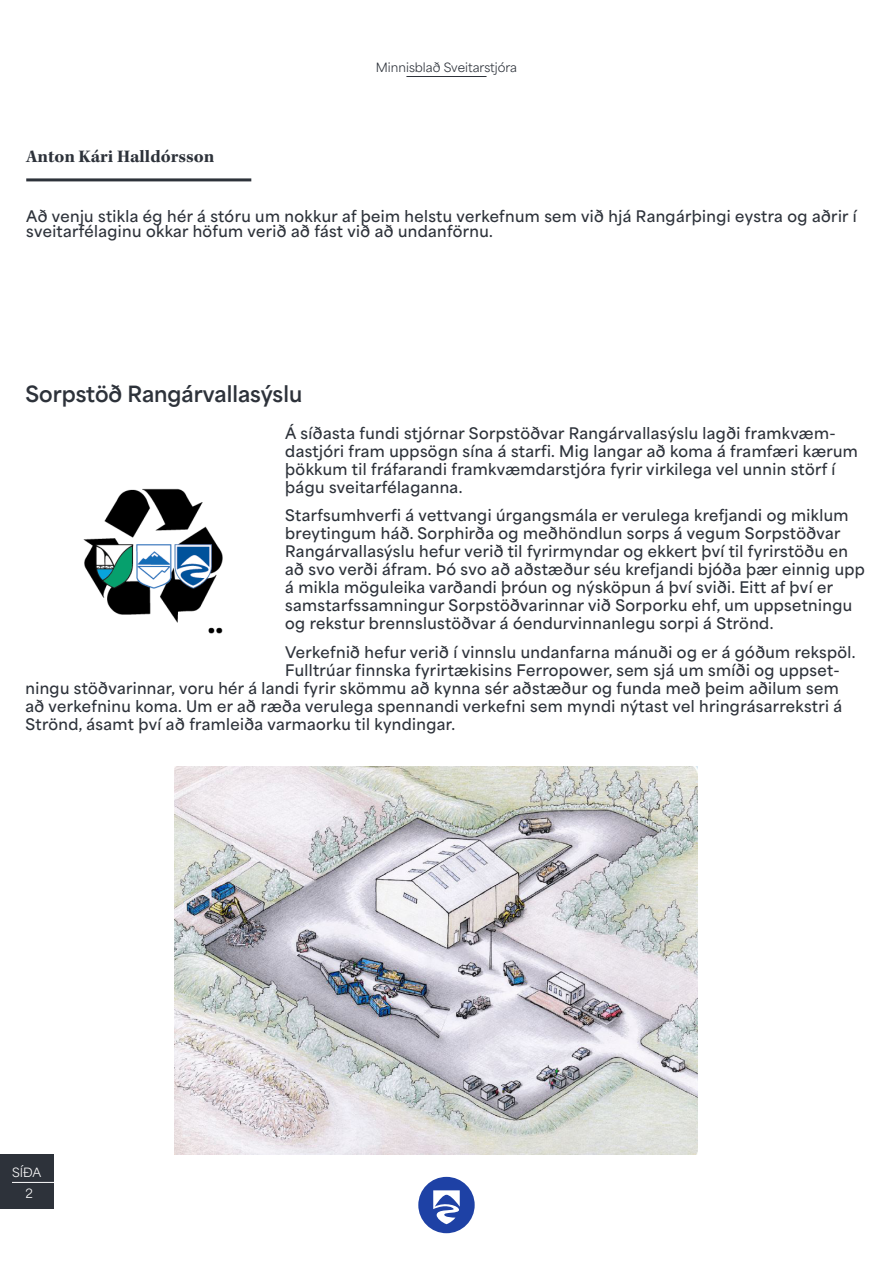
<style>
.page{position:relative;width:893px;height:1263px;background:#fff}
.page>*{position:absolute;margin:0;border:0;box-sizing:border-box;transform-origin:0 0}
.t1{font:700 21px "Area Normal";color:#2d323a}
.Title_Body__Left{font:700 18px "Kepler Std";color:#2d323a}
.Left_Justify{font:600 15px/18px "Area Normal";letter-spacing:.025em;color:#2d323a}
.t2{font:12px "Area Normal";color:#2d323a}
.t3{font:12px/21.3px "Area Normal";color:#fff;text-align:center}
</style>
<div class="page">
<div style="left:0;top:1154px;width:54px;height:55px;background:#2d323a"></div>
<hr style="left:12px;top:1182px;width:42px;height:1px;background:#fff">
<hr style="left:406px;top:76px;width:81px;height:1px;background:#2d323a">
<div style="left:418px;top:1177px;width:57px;height:56px;background:#1e41a5;border-radius:50%"></div>
<svg style="left:433px;top:1190px;width:27px;height:34px"></svg>
<hr style="left:26px;top:178px;width:225px;height:3px;background:#2d323a">
<img style="left:83px;top:488px;width:140px;height:146px">
<img style="left:174px;top:766px;width:523px;height:388px">
<p class="Title_Body__Left" style="left:26px;top:146px;width:190px">Anton Kári Halldórsson</p>
<p class="t2" style="left:376px;top:57px;width:143px">Minnisblað Sveitarstjóra</p>
<p class="Left_Justify" style="left:26px;top:207px;width:832px;line-height:15px">Að venju stikla ég hér á stóru um nokkur af þeim helstu verkefnum sem við hjá Rangárþingi eystra og aðrir í sveitarfélaginu okkar höfum verið að fást við að undanförnu.</p>
<p class="t1" style="left:26px;top:375px;width:278px">Sorpstöð Rangárvallasýslu</p>
<p class="Left_Justify" style="left:285px;top:422px;width:574px">Á síðasta fundi stjórnar Sorpstöðvar Rangárvallasýslu lagði framkvæm&shy;dastjóri fram uppsögn sína á starfi. Mig langar að koma á framfæri kærum þökkum til fráfarandi framkvæmdarstjóra fyrir virkilega vel unnin störf í þágu sveitarfélaganna.</p>
<p class="Left_Justify" style="left:285px;top:505px;width:581px">Starfsumhverfi á vettvangi úrgangsmála er verulega krefjandi og miklum breytingum háð. Sorphirða og meðhöndlun sorps á vegum Sorpstöðvar Rangárvallasýslu hefur verið til fyrirmyndar og ekkert því til fyrirstöðu en að svo verði áfram. Þó svo að aðstæður séu krefjandi bjóða þær einnig upp á mikla möguleika varðandi þróun og nýsköpun á því sviði. Eitt af því er samstarfssamningur Sorpstöðvarinnar við Sorporku ehf, um uppsetningu og rekstur brennslustöðvar á óendurvinnanlegu sorpi á Strönd.</p>
<p class="Left_Justify" style="left:285px;top:641px;width:572px">Verkefnið hefur verið í vinnslu undanfarna mánuði og er á góðum rekspöl.</p>
<p class="Left_Justify" style="left:285px;top:659px;width:556px">Fulltrúar finnska fyrirtækisins Ferropower, sem sjá um smíði og uppset-</p>
<p class="Left_Justify" style="left:26px;top:677px;width:815px">ningu stöðvarinnar, voru hér á landi fyrir skömmu að kynna sér aðstæður og funda með þeim aðilum sem</p>
<p class="Left_Justify" style="left:26px;top:695px;width:818px">að verkefninu koma. Um er að ræða verulega spennandi verkefni sem myndi nýtast vel hringrásarrekstri á</p>
<p class="Left_Justify" style="left:26px;top:713px;width:431px">Strönd, ásamt því að framleiða varmaorku til kyndingar.</p>
<p class="t3" style="left:12px;top:1160px;width:31px">SÍÐA<br>2</p>
</div>
